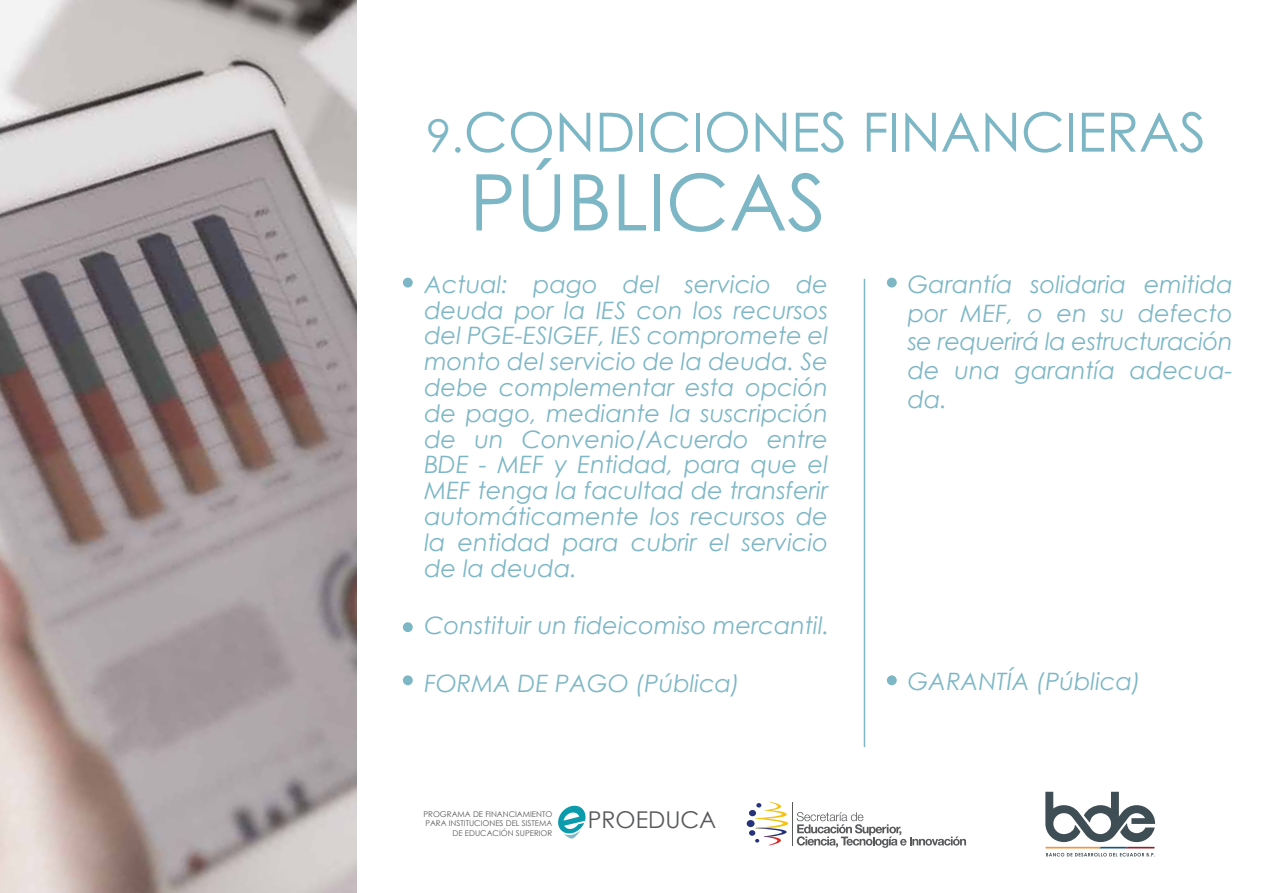
<style>
.page{position:relative;width:1263px;height:893px;background:#fff}
.page>*{position:absolute;margin:0;border:0;box-sizing:border-box;transform-origin:0 0}
.t1{font:78.15px "Century Gothic";color:#7db7c5}
.t2{font:54.15px "Century Gothic";color:#7db7c5}
.t3{font:italic 24px/25.8px "Century Gothic";color:#7db7c5;text-align:justify}
.t4{font:23.1px "Century Gothic";color:#58595b}
.t5{font:7.95px/9.6px "Century Gothic";color:#58595b;text-align:right}
.s1{font-size:45.15px}
</style>
<div class="page">
<img style="left:0;top:0;width:357px;height:893px">
<div style="left:403px;top:278px;width:10px;height:10px;background:#7db7c5;border-radius:50%"></div>
<div style="left:403px;top:622px;width:10px;height:10px;background:#7db7c5;border-radius:50%"></div>
<div style="left:403px;top:675px;width:10px;height:10px;background:#7db7c5;border-radius:50%"></div>
<div style="left:887px;top:278px;width:10px;height:10px;background:#7db7c5;border-radius:50%"></div>
<div style="left:887px;top:675px;width:10px;height:10px;background:#7db7c5;border-radius:50%"></div>
<hr style="left:864px;top:279px;width:1px;height:468px;background:#7db7c5">
<svg style="left:1045px;top:792px;width:110px;height:65px"></svg>
<hr style="left:792px;top:802px;width:1px;height:43px;background:#58595b">
<svg style="left:749px;top:802px;width:39px;height:43px"></svg>
<div style="left:747px;top:820px;width:7px;height:7px;background:#26337b;border-radius:50%"></div>
<svg style="left:797px;top:812px;width:169px;height:36px"></svg>
<svg style="left:558px;top:805px;width:28px;height:34px"></svg>
<h2 class="t2" style="left:426px;top:94px;width:781px"><span class="s1">9.</span>CONDICIONES FINANCIERAS</h2>
<h1 class="t1" style="left:470px;top:148px;width:358px">PÚBLICAS</h1>
<p class="t3" style="left:424px;top:271px;width:405px">Actual: pago del servicio de deuda por la IES con los recursos del PGE-ESIGEF, IES compromete el monto del servicio de la deuda. Se debe complementar esta opción de pago, mediante la suscripción de un Convenio/Acuerdo entre BDE - MEF y Entidad, para que el MEF tenga la facultad de transferir automáticamente los recursos de la entidad para cubrir el servicio de la deuda.</p>
<p class="t3" style="left:424px;top:612px;width:407px">Constituir un fideicomiso mercantil.</p>
<p class="t3" style="left:424px;top:670px;width:317px">FORMA DE PAGO (Pública)</p>
<p class="t5" style="left:423px;top:809px;width:130px">PROGRAMA DE FINANCIAMIENTO<br>PARA INSTITUCIONES DEL SISTEMA<br>DE EDUCACIÓN SUPERIOR</p>
<p class="t4" style="left:588px;top:803px;width:130px">PROEDUCA</p>
<p class="t3" style="left:908px;top:269px;width:327px;line-height:28.8px">Garantía solidaria emitida por MEF, o en su defecto se requerirá la estructuración de una garantía adecua&shy;da.</p>
<p class="t3" style="left:908px;top:668px;width:235px">GARANTÍA (Pública)</p>
</div>
